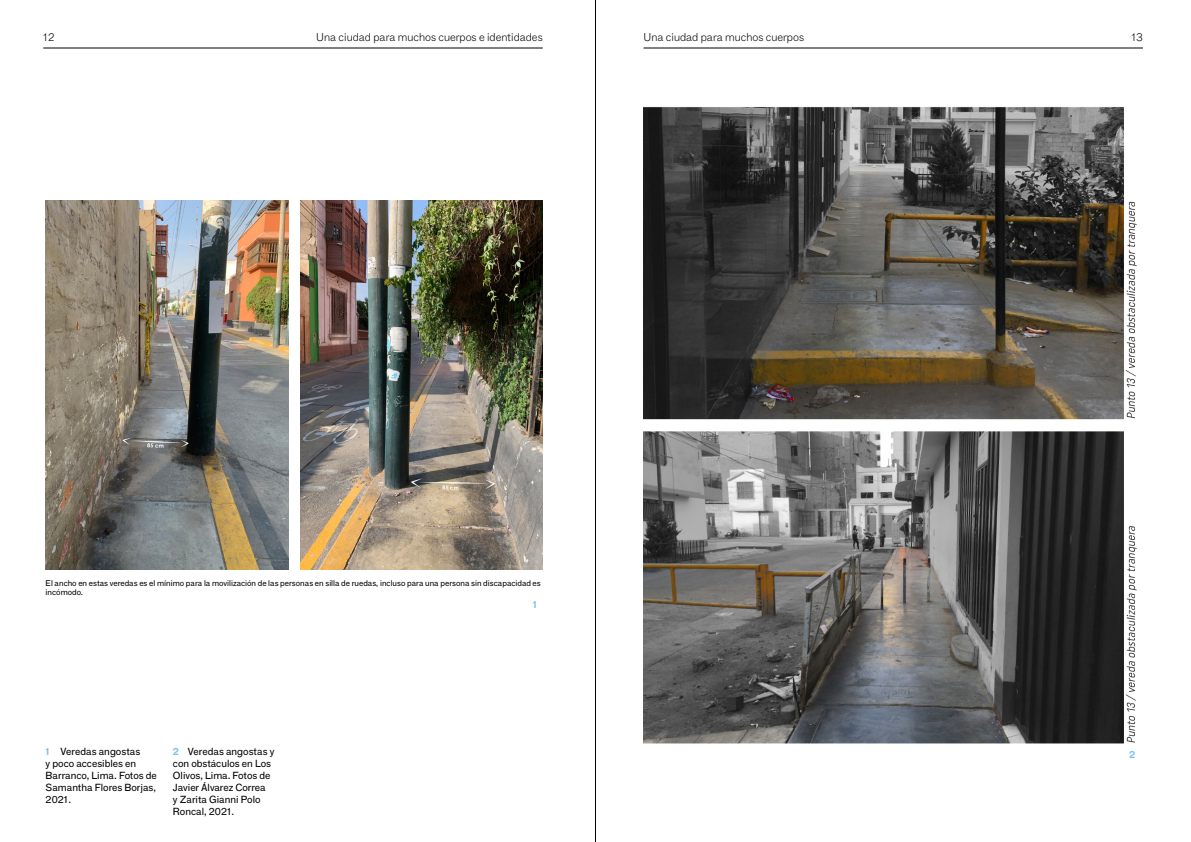
<style>
.page{position:relative;width:1191px;height:842px;background:#fff}
.page>*{position:absolute;margin:0;border:0;box-sizing:border-box;transform-origin:0 0}
.t1{font:100 11px "F Grotesk";color:#000}
.t2{font:10px/12px "F Grotesk";color:#000}
.t3{font:700 10px "F Grotesk";color:#77c2ec}
.t4{font:8px/9.6px "F Grotesk";color:#000}
.s1{font-weight:700;color:#77c2ec}
</style>
<div class="page">
<img style="left:300px;top:201px;width:243px;height:368px">
<hr style="left:643px;top:48px;width:500px;height:1px;background:#000">
<hr style="left:43px;top:48px;width:500px;height:1px;background:#000">
<hr style="left:595px;top:0;width:1px;height:842px;background:#000">
<img style="left:643px;top:106px;width:494px;height:638px">
<img style="left:46px;top:201px;width:242px;height:368px">
<p class="t1" style="left:43px;top:29px;width:13px">12</p>
<p class="t1" style="left:316px;top:29px;width:228px">Una ciudad para muchos cuerpos e identidades</p>
<p class="t1" style="left:643px;top:29px;width:162px">Una ciudad para muchos cuerpos</p>
<p class="t1" style="left:1131px;top:29px;width:13px">13</p>
<p class="t4" style="left:46px;top:578px;width:496px">El ancho en estas veredas es el mínimo para la movilización de las personas en silla de ruedas, incluso para una persona sin discapacidad es incómodo.</p>
<p class="t2" style="left:46px;top:745px;width:113px"><span class="s1">1</span> Veredas angostas<br>y poco accesibles en<br>Barranco, Lima. Fotos de<br>Samantha Flores Borjas,<br>2021.</p>
<p class="t2" style="left:173px;top:745px;width:103px"><span class="s1">2</span> Veredas angostas y con obstáculos en Los<br>Olivos, Lima. Fotos de<br>Javier Álvarez Correa<br>y Zarita Gianni Polo<br>Roncal, 2021.</p>
<p class="t3" style="left:533px;top:597px;width:6px">1</p>
<p class="t3" style="left:1129px;top:747px;width:8px">2</p>
</div>
